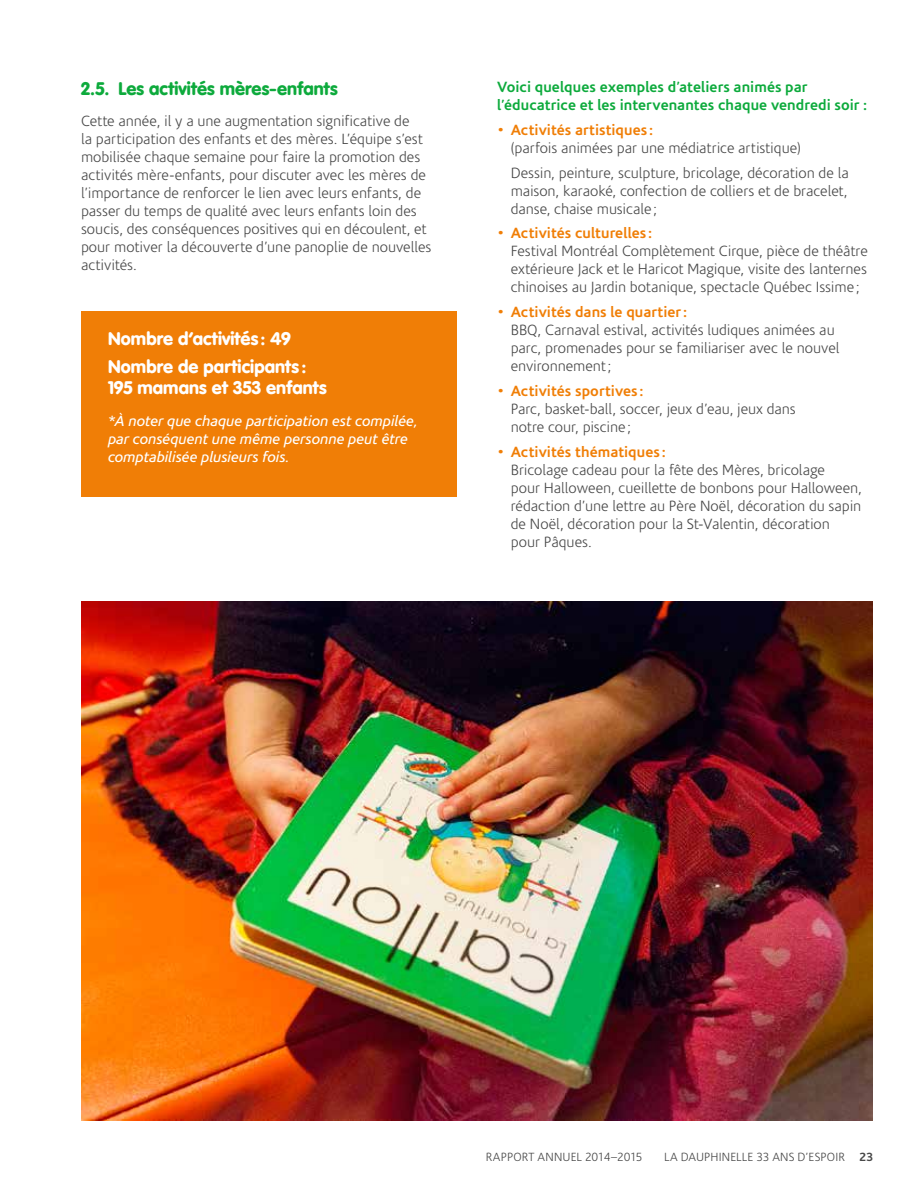
<style>
.page{position:relative;width:918px;height:1188px;background:#fff}
.page>*{position:absolute;margin:0;border:0;box-sizing:border-box;transform-origin:0 0}
.t1{font:900 18px/27.8px "VAG Rounded";letter-spacing:.005em;color:#fff}
.t2{font:900 18px "VAG Rounded";letter-spacing:.005em;color:#0daa3c}
.t3{font:300 15px/18px "Corisande";letter-spacing:-.005em;color:#484848}
.t4{font:700 15px "Corisande";color:#f07e06}
.t5{font:italic 15px/18px "Corisande";color:#fff}
.t6{font:700 15px/18px "Corisande";color:#0daa3c}
.t7{font:300 12px "Corisande";letter-spacing:-.015em;color:#484848}
.s1{font-weight:700}
</style>
<div class="page">
<img style="left:81px;top:602px;width:792px;height:518px">
<div style="left:81px;top:312px;width:376px;height:185px;background:#f07e06"></div>
<p class="t2" style="left:81px;top:77px;width:258px">2.5. Les activités mères-enfants</p>
<p class="t3" style="left:81px;top:112px;width:352px">Cette année, il y a une augmentation significative de<br>la participation des enfants et des mères. L’équipe s’est mobilisée chaque semaine pour faire la promotion des activités mère-enfants, pour discuter avec les mères de l’importance de renforcer le lien avec leurs enfants, de passer du temps de qualité avec leurs enfants loin des soucis, des conséquences positives qui en découlent, et pour motiver la découverte d’une panoplie de nouvelles activités.</p>
<p class="t1" style="left:108px;top:326px;width:200px">Nombre d’activités : 49<br>Nombre de participants :</p>
<p class="t1" style="left:108px;top:374px;width:220px">195 mamans et 353 enfants</p>
<p class="t5" style="left:108px;top:412px;width:311px">*À noter que chaque participation est compilée, par conséquent une même personne peut être comptabilisée plusieurs fois.</p>
<p class="t6" style="left:497px;top:78px;width:372px">Voici quelques exemples d’ateliers animés par l’éducatrice et les intervenantes chaque vendredi soir :</p>
<p class="t4" style="left:497px;top:121px;width:157px">• Activités artistiques :</p>
<p class="t3" style="left:511px;top:136px;width:340px;line-height:24.8px">(parfois animées par une médiatrice artistique)<br>Dessin, peinture, sculpture, bricolage, décoration de la</p>
<p class="t3" style="left:511px;top:182px;width:338px">maison, karaoké, confection de colliers et de bracelet, danse, chaise musicale ;</p>
<p class="t4" style="left:497px;top:225px;width:157px">• Activités culturelles :</p>
<p class="t3" style="left:511px;top:243px;width:359px;text-align:justify">Festival Montréal Complètement Cirque, pièce de théâtre extérieure Jack et le Haricot Magique, visite des lanternes chinoises au Jardin botanique, spectacle Québec Issime ;</p>
<p class="t4" style="left:497px;top:303px;width:191px">• Activités dans le quartier:</p>
<p class="t3" style="left:511px;top:322px;width:330px">BBQ, Carnaval estival, activités ludiques animées au parc, promenades pour se familiariser avec le nouvel environnement;</p>
<p class="t4" style="left:497px;top:382px;width:148px">• Activités sportives :</p>
<p class="t3" style="left:511px;top:400px;width:287px">Parc, basket-ball, soccer, jeux d’eau, jeux dans notre cour, piscine ;</p>
<p class="t4" style="left:497px;top:443px;width:170px">• Activités thématiques :</p>
<p class="t3" style="left:511px;top:461px;width:353px">Bricolage cadeau pour la fête des Mères, bricolage<br>pour Halloween, cueillette de bonbons pour Halloween, rédaction d’une lettre au Père Noël, décoration du sapin de Noël, décoration pour la St-Valentin, décoration pour Pâques.</p>
<p class="t7" style="left:486px;top:1151px;width:61px">rapport annu</p>
<p class="t7" style="left:571px;top:1151px;width:73px">el 2014–2015</p>
<p class="t7" style="left:664px;top:1151px;width:117px">La Dauphin elle 33 ans</p>
<p class="t7" style="left:798px;top:1151px;width:77px">d’espoi r <span class="s1">23</span></p>
</div>
